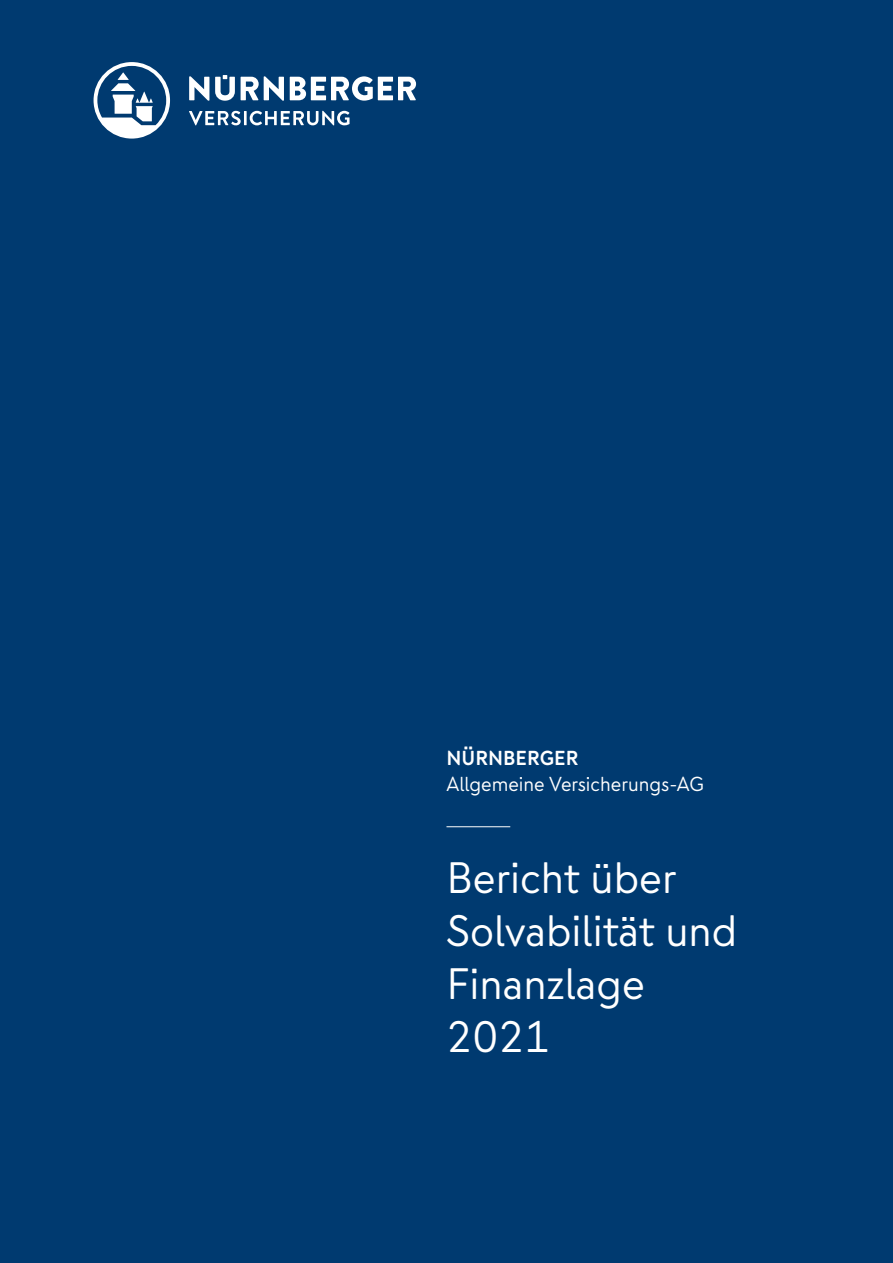
<style>
.page{position:relative;width:893px;height:1263px;background:#003a70}
.page>*{position:absolute;margin:0;border:0;box-sizing:border-box;transform-origin:0 0}
.t1{font:43.95px/52.8px "Nuernberger Text";color:#fff}
.t2{font:20.25px "Nuernberger Text";color:#fff}
.t3{font:700 20.25px "Nuernberger Text";color:#fff}
</style>
<div class="page">
<hr style="left:244px;top:111px;width:3px;height:14px;background:#fff">
<svg style="left:189px;top:111px;width:52px;height:14px"></svg>
<svg style="left:290px;top:76px;width:126px;height:25px"></svg>
<svg style="left:241px;top:76px;width:43px;height:25px"></svg>
<svg style="left:189px;top:76px;width:20px;height:25px"></svg>
<svg style="left:215px;top:75px;width:20px;height:26px"></svg>
<svg style="left:250px;top:111px;width:100px;height:14px"></svg>
<svg style="left:94px;top:62px;width:76px;height:77px"></svg>
<hr style="left:446px;top:826px;width:64px;height:1px;background:#fff">
<p class="t3" style="left:446px;top:743px;width:133px">NÜRNBERGER</p>
<p class="t2" style="left:446px;top:770px;width:259px">Allgemeine Versicherungs-AG</p>
<p class="t1" style="left:446px;top:851px;width:292px">Bericht über<br>Solvabilität und<br>Finanzlage<br>2021</p>
</div>
